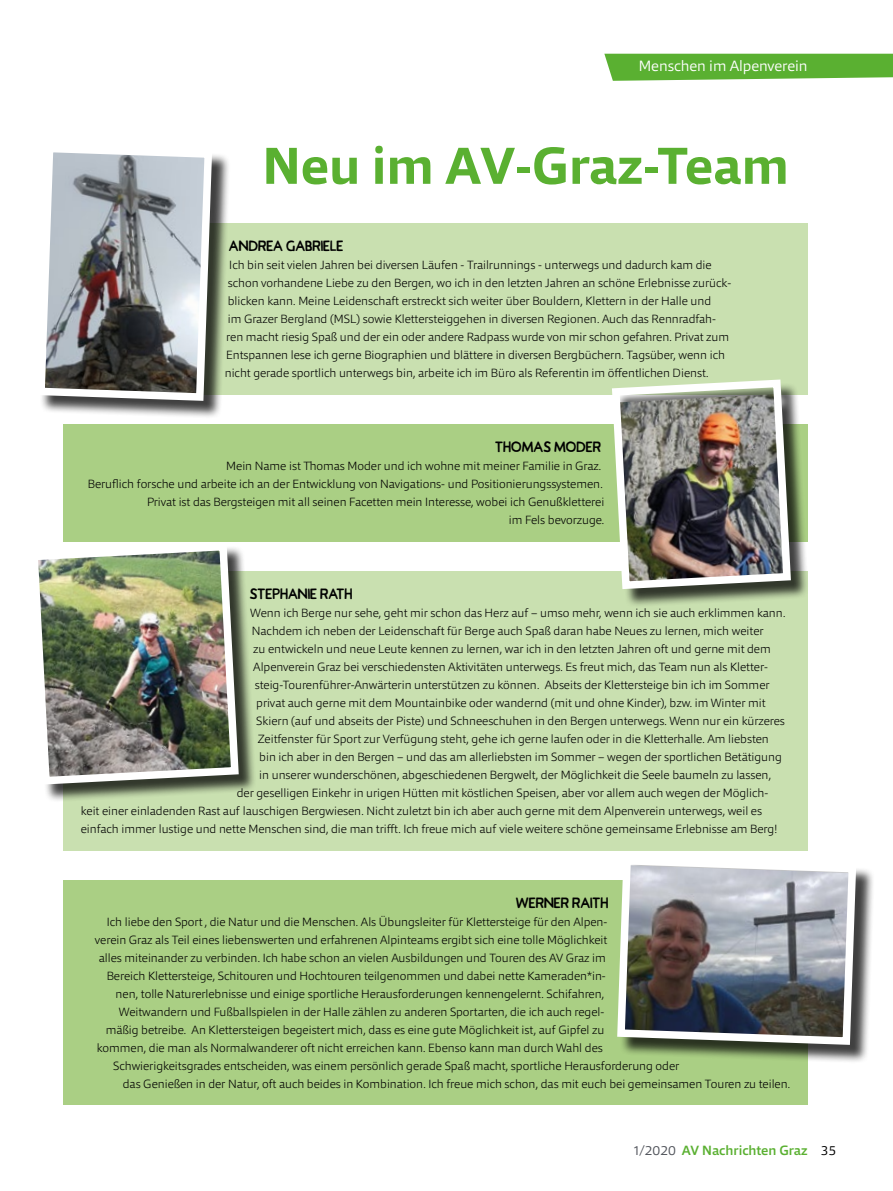
<style>
.page{position:relative;width:893px;height:1191px;background:#fff}
.page>*{position:absolute;margin:0;border:0;box-sizing:border-box;transform-origin:0 0}
.t1{font:700 52.2px "Qubo";color:#5ab031}
.t2{font:700 15px "Jimmy Sans";color:#000}
.t3{font:300 15px "Qubo";color:#fff}
.t4{font:500 13.5px "Qubo";color:#5ab031}
.t5{font:200 12px/18px "Qubo";color:#000}
.s1{font-weight:300;color:#50535a}
.s2{font-weight:300;color:#000}
</style>
<div class="page">
<svg style="left:604px;top:54px;width:289px;height:27px;background:#68b642"></svg>
<div style="left:64px;top:223px;width:744px;height:171px;background:#c9e0b0"></div>
<div style="left:64px;top:880px;width:744px;height:224px;background:#aacf84"></div>
<div style="left:620px;top:859px;width:255px;height:204px;background:#000;opacity:.75"></div>
<svg style="left:617px;top:859px;width:243px;height:189px;background:#8a8c8e"></svg>
<div style="left:64px;top:571px;width:744px;height:279px;background:#c9e0b0"></div>
<div style="left:33px;top:545px;width:224px;height:258px;background:#000;opacity:.75"></div>
<img style="left:33px;top:539px;width:210px;height:249px">
<div style="left:64px;top:424px;width:744px;height:118px;background:#aacf84"></div>
<div style="left:615px;top:382px;width:194px;height:225px;background:#000;opacity:.75"></div>
<img style="left:608px;top:379px;width:187px;height:214px">
<div style="left:40px;top:147px;width:191px;height:272px;background:#000;opacity:.75"></div>
<svg style="left:40px;top:147px;width:176px;height:258px;background:#9c9ea1"></svg>
<p class="t3" style="left:639px;top:56px;width:170px">Menschen im Alpenverein</p>
<h1 class="t1" style="left:263px;top:132px;width:528px">Neu im AV-Graz-Team</h1>
<p class="t2" style="left:229px;top:237px;width:116px">ANDREA GABRIELE</p>
<p class="t5" style="left:225px;top:255px;width:508px;text-indent:4px">Ich bin seit vielen Jahren bei diversen Läufen - Trailrunnings - unterwegs und dadurch kam die schon vorhandene Liebe zu den Bergen, wo ich in den letzten Jahren an schöne Erlebnisse zurück&shy;blicken kann. Meine Leidenschaft erstreckt sich weiter über Bouldern, Klettern in der Halle und<br>im Grazer Bergland (MSL) sowie Klettersteiggehen in diversen Regionen. Auch das Rennradfah&shy;ren macht riesig Spaß und der ein oder andere Radpass wurde von mir schon gefahren. Privat zum Entspannen lese ich gerne Biographien und blättere in diversen Bergbüchern. Tagsüber, wenn ich nicht gerade sportlich unterwegs bin, arbeite ich im Büro als Referentin im öffentlichen Dienst.</p>
<p class="t2" style="left:495px;top:438px;width:107px">THOMAS MODER</p>
<p class="t5" style="left:88px;top:456px;width:518px;text-align:right">Mein Name ist Thomas Moder und ich wohne mit meiner Familie in Graz.<br>Beruflich forsche und arbeite ich an der Entwicklung von Navigations- und Positionierungssystemen.<br>Privat ist das Bergsteigen mit all seinen Facetten mein Interesse, wobei ich Genußkletterei<br>im Fels bevorzuge.</p>
<p class="t2" style="left:250px;top:584px;width:104px">STEPHANIE RATH</p>
<p class="t5" style="left:250px;top:603px;width:537px">Wenn ich Berge nur sehe, geht mir schon das Herz auf – umso mehr, wenn ich sie auch erklimmen kann.</p>
<p class="t5" style="left:252px;top:621px;width:513px">Nachdem ich neben der Leidenschaft für Berge auch Spaß daran habe Neues zu lernen, mich weiter</p>
<p class="t5" style="left:253px;top:639px;width:519px">zu entwickeln und neue Leute kennen zu lernen, war ich in den letzten Jahren oft und gerne mit dem</p>
<p class="t5" style="left:253px;top:657px;width:516px">Alpenverein Graz bei verschiedensten Aktivitäten unterwegs. Es freut mich, das Team nun als Kletter-</p>
<p class="t5" style="left:255px;top:675px;width:516px">steig-Tourenführer-Anwärterin unterstützen zu können. Abseits der Klettersteige bin ich im Sommer</p>
<p class="t5" style="left:256px;top:693px;width:511px">privat auch gerne mit dem Mountainbike oder wandernd (mit und ohne Kinder), bzw. im Winter mit</p>
<p class="t5" style="left:256px;top:711px;width:530px">Skiern (auf und abseits der Piste) und Schneeschuhen in den Bergen unterwegs. Wenn nur ein kürzeres</p>
<p class="t5" style="left:258px;top:729px;width:513px">Zeitfenster für Sport zur Verfügung steht, gehe ich gerne laufen oder in die Kletterhalle. Am liebsten</p>
<p class="t5" style="left:259px;top:747px;width:524px">bin ich aber in den Bergen – und das am allerliebsten im Sommer – wegen der sportlichen Betätigung</p>
<p class="t5" style="left:259px;top:765px;width:513px">in unserer wunderschönen, abgeschiedenen Bergwelt, der Möglichkeit die Seele baumeln zu lassen,</p>
<p class="t5" style="left:237px;top:783px;width:533px">der geselligen Einkehr in urigen Hütten mit köstlichen Speisen, aber vor allem auch wegen der Möglich-</p>
<p class="t5" style="left:81px;top:801px;width:683px">keit einer einladenden Rast auf lauschigen Bergwiesen. Nicht zuletzt bin ich aber auch gerne mit dem Alpenverein unterwegs, weil es</p>
<p class="t5" style="left:81px;top:819px;width:698px">einfach immer lustige und nette Menschen sind, die man trifft. Ich freue mich auf viele weitere schöne gemeinsame Erlebnisse am Berg!</p>
<p class="t2" style="left:516px;top:893px;width:94px">WERNER RAITH</p>
<p class="t5" style="left:107px;top:912px;width:502px">Ich liebe den Sport , die Natur und die Menschen. Als Übungsleiter für Klettersteige für den Alpen-</p>
<p class="t5" style="left:95px;top:930px;width:514px">verein Graz als Teil eines liebenswerten und erfahrenen Alpinteams ergibt sich eine tolle Möglichkeit</p>
<p class="t5" style="left:99px;top:948px;width:509px">alles miteinander zu verbinden. Ich habe schon an vielen Ausbildungen und Touren des AV Graz im</p>
<p class="t5" style="left:107px;top:966px;width:501px">Bereich Klettersteige, Schitouren und Hochtouren teilgenommen und dabei nette Kameraden*in-</p>
<p class="t5" style="left:116px;top:984px;width:490px">nen, tolle Naturerlebnisse und einige sportliche Herausforderungen kennengelernt. Schifahren,</p>
<p class="t5" style="left:119px;top:1002px;width:487px">Weitwandern und Fußballspielen in der Halle zählen zu anderen Sportarten, die ich auch regel-</p>
<p class="t5" style="left:106px;top:1020px;width:500px">mäßig betreibe. An Klettersteigen begeistert mich, dass es eine gute Möglichkeit ist, auf Gipfel zu</p>
<p class="t5" style="left:97px;top:1038px;width:507px">kommen, die man als Normalwanderer oft nicht erreichen kann. Ebenso kann man durch Wahl des</p>
<p class="t5" style="left:113px;top:1056px;width:568px">Schwierigkeitsgrades entscheiden, was einem persönlich gerade Spaß macht, sportliche Herausforderung oder</p>
<p class="t5" style="left:123px;top:1074px;width:669px">das Genießen in der Natur, oft auch beides in Kombination. Ich freue mich schon, das mit euch bei gemeinsamen Touren zu teilen.</p>
<p class="t4" style="left:633px;top:1141px;width:205px"><span class="s1">1/2020</span> AV Nachrichten Graz <span class="s2">35</span></p>
</div>
